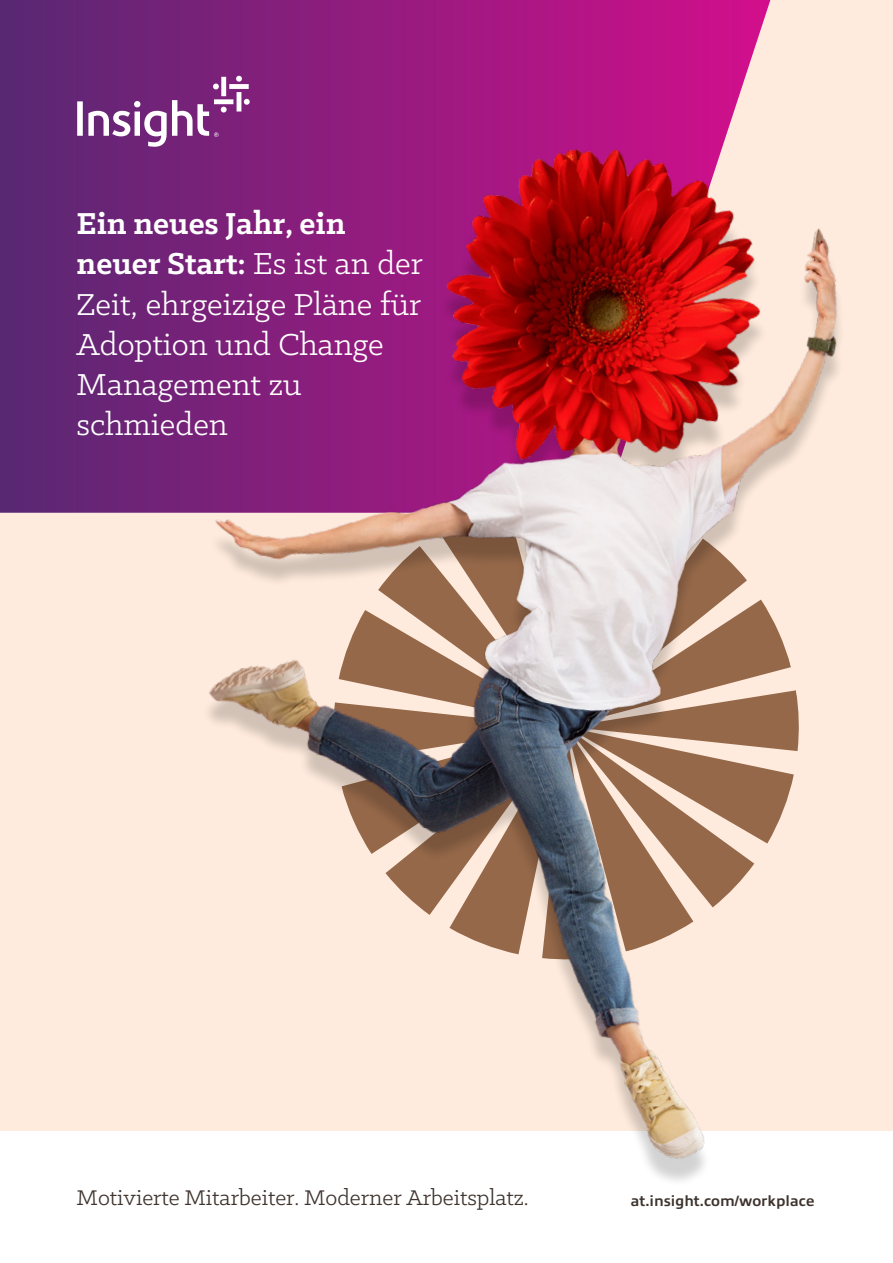
<style>
.page{position:relative;width:893px;height:1263px;background:#fff}
.page>*{position:absolute;margin:0;border:0;box-sizing:border-box;transform-origin:0 0}
.t1{font:34.2px/40.2px "Klinic Slab";color:#fff}
.t2{font:24px "Klinic Slab";color:#3e332d}
.t3{font:700 15px "Allumi Pro";color:#3e332d}
.s1{font-weight:700}
</style>
<div class="page">
<div style="left:0;top:0;width:16px;height:513px;background:#592873"></div>
<img style="left:16px;top:0;width:877px;height:1181px">
<p class="t1" style="left:77px;top:202px;width:348px"><span class="s1">Ein neues Jahr, ein neuer Start:</span> Es ist an der<br>Zeit, ehrgeizige Pläne für<br>Adoption und Change<br>Management zu schmieden</p>
<p class="t2" style="left:77px;top:1182px;width:454px">Motivierte Mitarbeiter. Moderner Arbeitsplatz.</p>
<p class="t3" style="left:630px;top:1189px;width:186px">at.insight.com/workplace</p>
</div>
